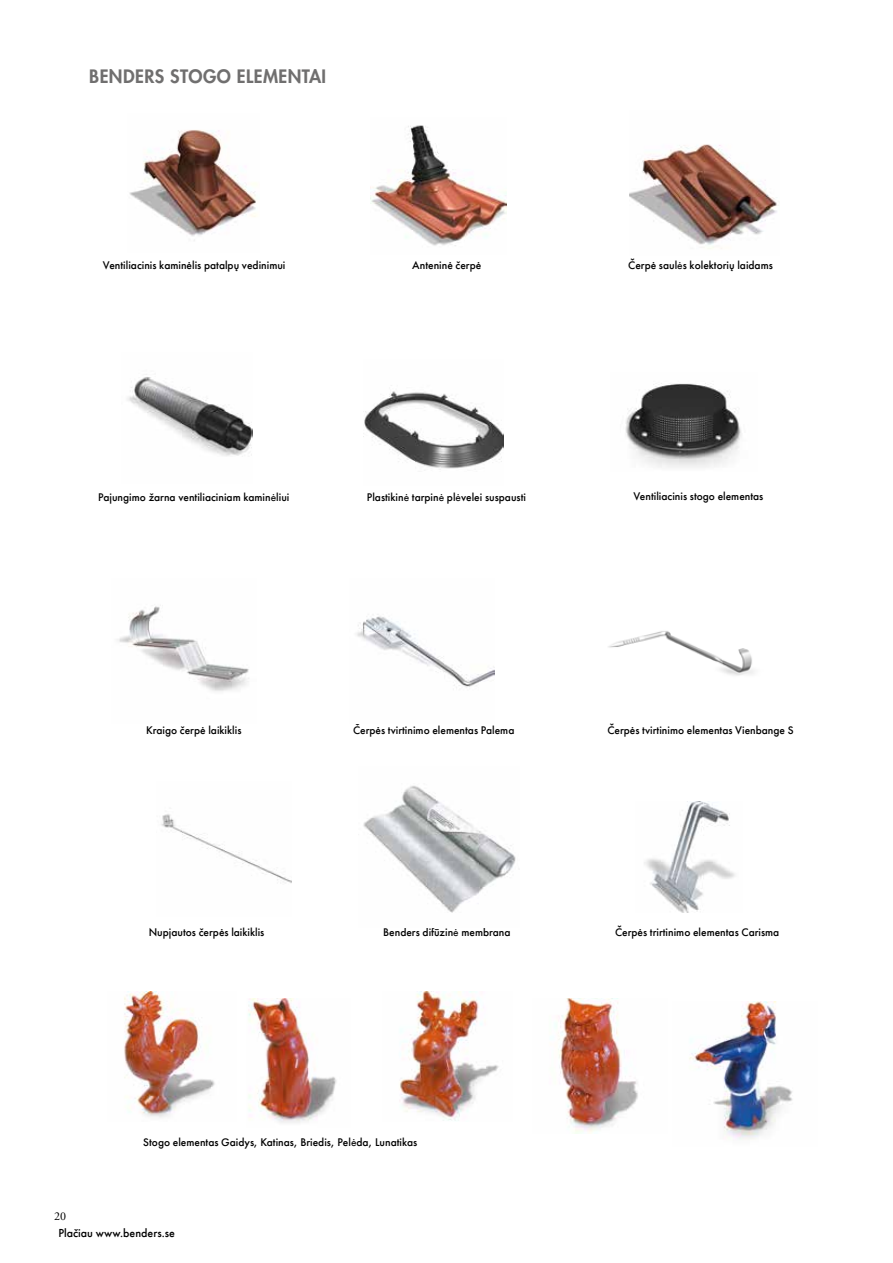
<style>
.page{position:relative;width:893px;height:1263px;background:#fff}
.page>*{position:absolute;margin:0;border:0;box-sizing:border-box;transform-origin:0 0}
.t1{font:800 18px "Futura Std";letter-spacing:.025em;color:#706f6f}
.t2{font:12px "Futura PT Medium";color:#000}
.t3{font:12px "Adobe Garamond Pro";color:#000}
.t4{font:11.55px "Futura PT Medium";color:#000}
.s1{font-family:"Futura PT Book"}
</style>
<div class="page">
<img style="left:129px;top:130px;width:128px;height:111px">
<img style="left:370px;top:125px;width:137px;height:121px">
<img style="left:629px;top:144px;width:150px;height:105px">
<img style="left:364px;top:391px;width:140px;height:78px">
<img style="left:127px;top:374px;width:125px;height:82px">
<img style="left:117px;top:606px;width:132px;height:85px">
<img style="left:357px;top:614px;width:138px;height:74px">
<img style="left:608px;top:631px;width:146px;height:45px">
<img style="left:161px;top:814px;width:130px;height:69px">
<img style="left:363px;top:785px;width:153px;height:128px">
<img style="left:689px;top:1001px;width:104px;height:139px">
<img style="left:554px;top:999px;width:84px;height:135px">
<img style="left:399px;top:991px;width:100px;height:130px">
<img style="left:248px;top:999px;width:89px;height:124px">
<img style="left:124px;top:992px;width:91px;height:126px">
<img style="left:644px;top:802px;width:91px;height:110px">
<img style="left:625px;top:383px;width:117px;height:85px">
<h1 class="t1" style="left:89px;top:65px;width:238px">BENDERS STOGO ELEMENTAI</h1>
<p class="t4" style="left:103px;top:258px;width:184px">Ventiliacinis kaminėlis patalpų vedinimui</p>
<p class="t4" style="left:412px;top:258px;width:71px">Anteninė čerpė</p>
<p class="t4" style="left:628px;top:258px;width:146px">Čerpė saul<span class="s1">ė</span>s kolektorių laidams</p>
<p class="t4" style="left:98px;top:490px;width:193px">Pajungimo žarna ventiliaciniam kamin<span class="s1">ė</span>liui</p>
<p class="t4" style="left:367px;top:490px;width:161px">Plastikin<span class="s1">ė</span> tarpin<span class="s1">ė</span> pl<span class="s1">ė</span>velei suspausti</p>
<p class="t4" style="left:633px;top:489px;width:132px">Ventiliacinis stogo elementas</p>
<p class="t4" style="left:146px;top:723px;width:97px">Kraigo čerpė laikiklis</p>
<p class="t4" style="left:149px;top:925px;width:117px">Nupjautos čerpės laikiklis</p>
<p class="t4" style="left:353px;top:723px;width:163px">Čerpės tvirtinimo elementas Palema</p>
<p class="t4" style="left:607px;top:723px;width:188px">Čerpės tvirtinimo elementas Vienbange S</p>
<p class="t4" style="left:383px;top:925px;width:129px">Benders difūzin<span class="s1">ė</span> membrana</p>
<p class="t4" style="left:615px;top:925px;width:166px">Čerpės trirtinimo elementas Carisma</p>
<p class="t3" style="left:54px;top:1208px;width:13px">20</p>
<p class="t4" style="left:143px;top:1135px;width:276px">Stogo elementas Gaidys, Katinas, Briedis, Pel<span class="s1">ė</span>da, Lunatikas</p>
<p class="t2" style="left:58px;top:1225px;width:118px">Plačiau www.benders.se</p>
</div>
